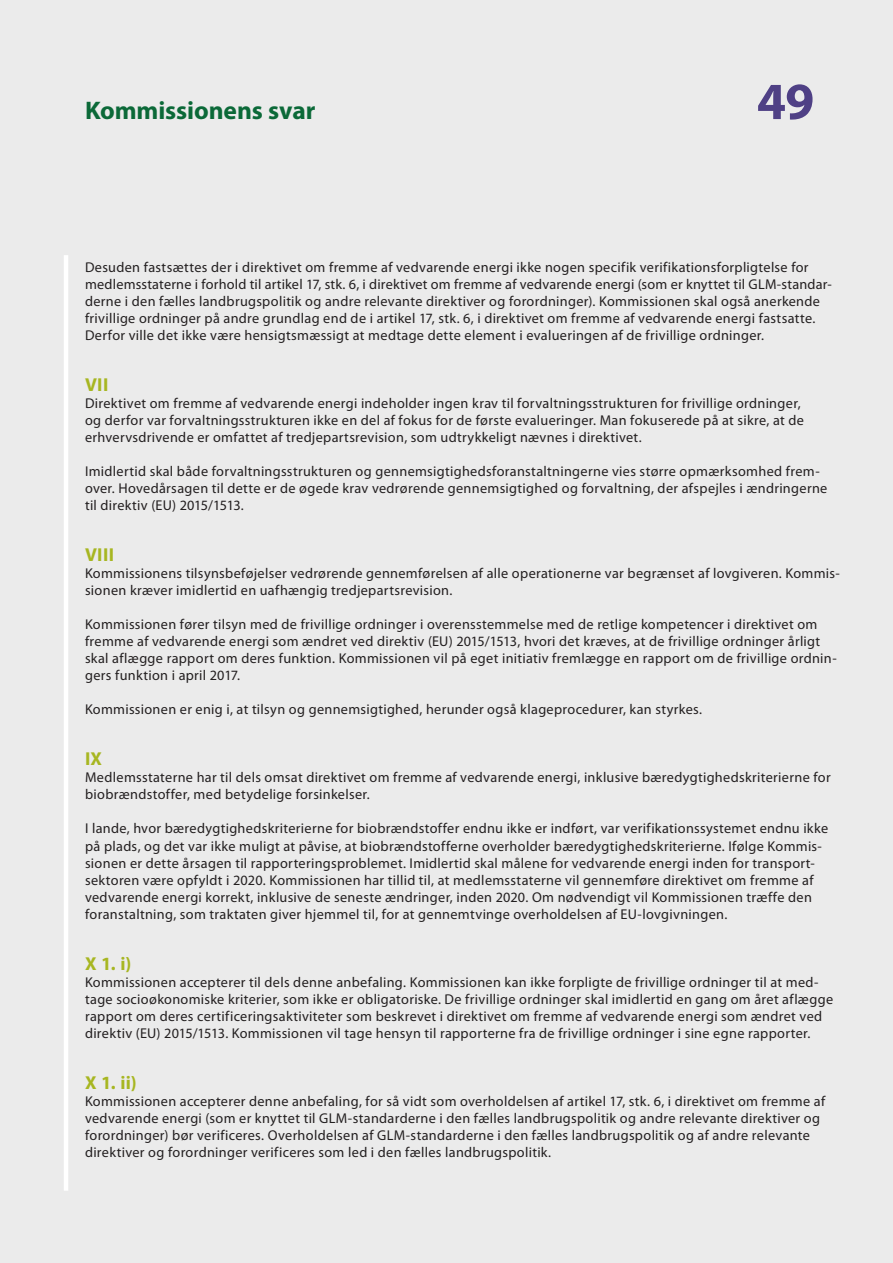
<style>
.page{position:relative;width:893px;height:1263px;background:#ebebeb}
.page>*{position:absolute;margin:0;border:0;box-sizing:border-box;transform-origin:0 0}
.t1{font:700 52.5px "Myriad Pro";color:#4f4085}
.t2{font:700 25.5px "Myriad Pro";letter-spacing:-.005em;color:#0b6938}
.K_03_-_REP_CHIFFRE{font:700 18.75px "Myriad Pro";letter-spacing:.02em;color:#a7b621}
.K_04_-_REP_TEXTE_COU{font:14.25px/17px "Myriad Pro";letter-spacing:.025em;color:#231f20}
</style>
<div class="page">
<hr style="left:64px;top:255px;width:4px;height:936px;background:#fff">
<p class="t2" style="left:85px;top:94px;width:232px">Kommissionens svar</p>
<p class="t1" style="left:757px;top:67px;width:59px">49</p>
<p class="K_04_-_REP_TEXTE_COU" style="left:85px;top:259px;width:748px">Desuden fastsættes der i direktivet om fremme af vedvarende energi ikke nogen specifik verifikationsforpligtelse for medlemsstaterne i forhold til artikel 17, stk. 6, i direktivet om fremme af vedvarende energi (som er knyttet til GLM-standar&shy;derne i den fælles landbrugspolitik og andre relevante direktiver og forordninger). Kommissionen skal også anerkende frivillige ordninger på andre grundlag end de i artikel 17, stk. 6, i direktivet om fremme af vedvarende energi fastsatte.<br>Derfor ville det ikke være hensigtsmæssigt at medtage dette element i evalueringen af de frivillige ordninger.</p>
<p class="K_03_-_REP_CHIFFRE" style="left:85px;top:373px;width:25px">VII</p>
<p class="K_04_-_REP_TEXTE_COU" style="left:85px;top:395px;width:720px">Direktivet om fremme af vedvarende energi indeholder ingen krav til forvaltningsstrukturen for frivillige ordninger, og derfor var forvaltningsstrukturen ikke en del af fokus for de første evalueringer. Man fokuserede på at sikre, at de erhvervsdrivende er omfattet af tredjepartsrevision, som udtrykkeligt nævnes i direktivet.</p>
<p class="K_04_-_REP_TEXTE_COU" style="left:85px;top:463px;width:744px">Imidlertid skal både forvaltningsstrukturen og gennemsigtighedsforanstaltningerne vies større opmærksomhed frem&shy;over. Hovedårsagen til dette er de øgede krav vedrørende gennemsigtighed og forvaltning, der afspejles i ændringerne til direktiv (EU) 2015/1513.</p>
<p class="K_03_-_REP_CHIFFRE" style="left:85px;top:543px;width:31px">VIII</p>
<p class="K_04_-_REP_TEXTE_COU" style="left:85px;top:565px;width:756px">Kommissionens tilsynsbeføjelser vedrørende gennemførelsen af alle operationerne var begrænset af lovgiveren. Kommis&shy;sionen kræver imidlertid en uafhængig tredjepartsrevision.</p>
<p class="K_04_-_REP_TEXTE_COU" style="left:85px;top:616px;width:753px">Kommissionen fører tilsyn med de frivillige ordninger i overensstemmelse med de retlige kompetencer i direktivet om fremme af vedvarende energi som ændret ved direktiv (EU) 2015/1513, hvori det kræves, at de frivillige ordninger årligt skal aflægge rapport om deres funktion. Kommissionen vil på eget initiativ fremlægge en rapport om de frivillige ordnin&shy;gers funktion i april 2017.</p>
<p class="K_04_-_REP_TEXTE_COU" style="left:85px;top:701px;width:619px">Kommissionen er enig i, at tilsyn og gennemsigtighed, herunder også klageprocedurer, kan styrkes.</p>
<p class="K_03_-_REP_CHIFFRE" style="left:85px;top:747px;width:19px">IX</p>
<p class="K_04_-_REP_TEXTE_COU" style="left:85px;top:769px;width:747px">Medlemsstaterne har til dels omsat direktivet om fremme af vedvarende energi, inklusive bæredygtighedskriterierne for biobrændstoffer, med betydelige forsinkelser.</p>
<p class="K_04_-_REP_TEXTE_COU" style="left:85px;top:820px;width:745px">I lande, hvor bæredygtighedskriterierne for biobrændstoffer endnu ikke er indført, var verifikationssystemet endnu ikke på plads, og det var ikke muligt at påvise, at biobrændstofferne overholder bæredygtighedskriterierne. Ifølge Kommis&shy;sionen er dette årsagen til rapporteringsproblemet. Imidlertid skal målene for vedvarende energi inden for transport&shy;sektoren være opfyldt i 2020. Kommissionen har tillid til, at medlemsstaterne vil gennemføre direktivet om fremme af vedvarende energi korrekt, inklusive de seneste ændringer, inden 2020. Om nødvendigt vil Kommissionen træffe den foranstaltning, som traktaten giver hjemmel til, for at gennemtvinge overholdelsen af EU-lovgivningen.</p>
<p class="K_03_-_REP_CHIFFRE" style="left:85px;top:951px;width:48px">X 1. i)</p>
<p class="K_04_-_REP_TEXTE_COU" style="left:85px;top:973px;width:750px">Kommissionen accepterer til dels denne anbefaling. Kommissionen kan ikke forpligte de frivillige ordninger til at med&shy;tage socioøkonomiske kriterier, som ikke er obligatoriske. De frivillige ordninger skal imidlertid en gang om året aflægge rapport om deres certificeringsaktiviteter som beskrevet i direktivet om fremme af vedvarende energi som ændret ved direktiv (EU) 2015/1513. Kommissionen vil tage hensyn til rapporterne fra de frivillige ordninger i sine egne rapporter.</p>
<p class="K_03_-_REP_CHIFFRE" style="left:85px;top:1070px;width:53px">X 1. ii)</p>
<p class="K_04_-_REP_TEXTE_COU" style="left:85px;top:1092px;width:742px">Kommissionen accepterer denne anbefaling, for så vidt som overholdelsen af artikel 17, stk. 6, i direktivet om fremme af vedvarende energi (som er knyttet til GLM-standarderne i den fælles landbrugspolitik og andre relevante direktiver og forordninger) bør verificeres. Overholdelsen af GLM-standarderne i den fælles landbrugspolitik og af andre relevante direktiver og forordninger verificeres som led i den fælles landbrugspolitik.</p>
</div>
